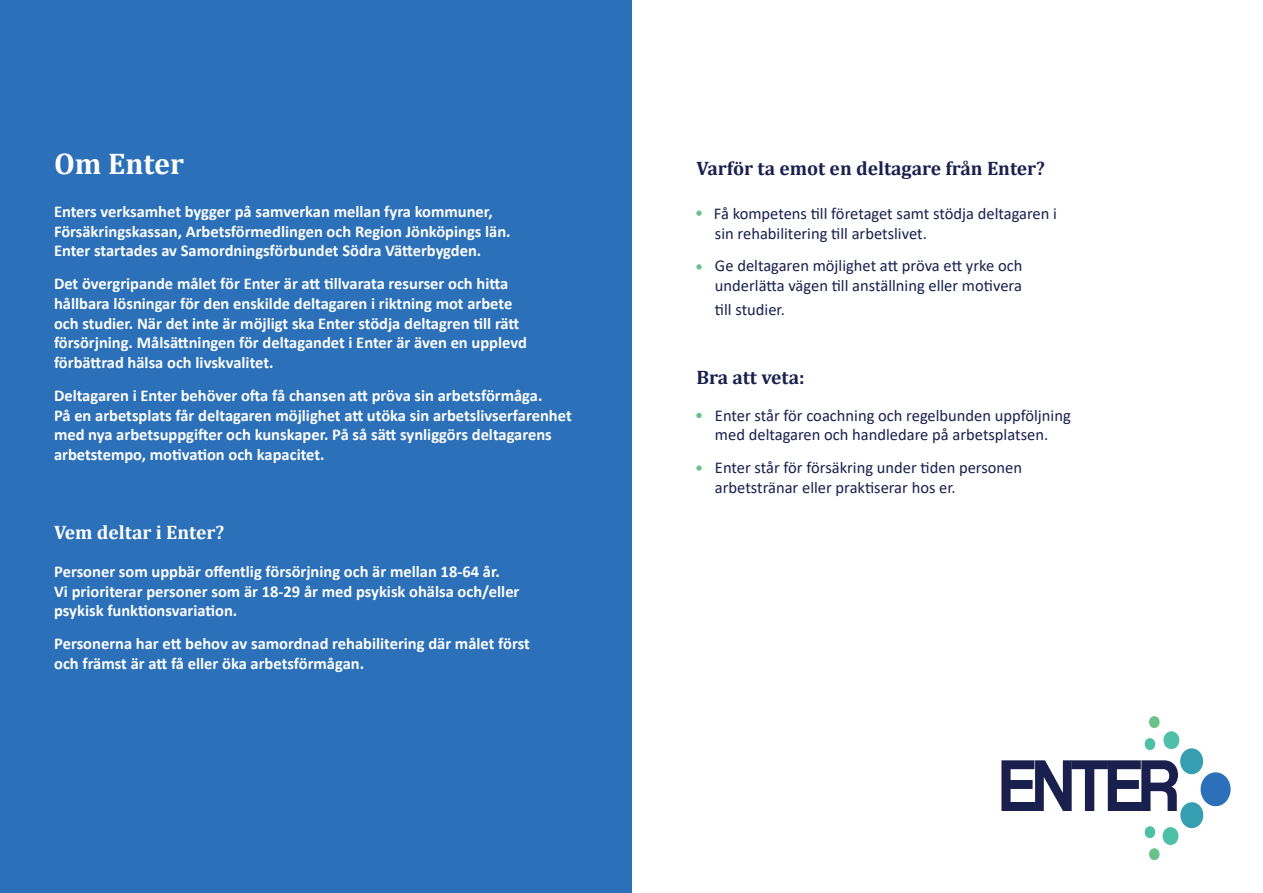
<style>
.page{position:relative;width:1263px;height:893px;background:#fff}
.page>*{position:absolute;margin:0;border:0;box-sizing:border-box;transform-origin:0 0}
.Bröd{font:700 30px "Cambria";color:#fff}
.Bröd-2{font:700 19.5px "Cambria";color:#19204e}
.Bröd-3{font:700 19.5px "Cambria";color:#fff}
.Bröd-4{font:700 16.5px/19.8px "Calibri";color:#fff}
.Bröd-5{font:16.5px/19.8px "Calibri";color:#19204e}
</style>
<div class="page">
<div style="left:0;top:0;width:631px;height:893px;background:#2b70b8"></div>
<svg style="left:696px;top:465px;width:6px;height:6px"></svg>
<svg style="left:1001px;top:716px;width:229px;height:144px"></svg>
<svg style="left:696px;top:413px;width:6px;height:5px"></svg>
<svg style="left:696px;top:264px;width:6px;height:6px"></svg>
<svg style="left:696px;top:211px;width:6px;height:5px"></svg>
<p class="Bröd" style="left:54px;top:143px;width:131px">Om Enter</p>
<p class="Bröd-4" style="left:54px;top:201px;width:458px">Enters verksamhet bygger på samverkan mellan fyra kommuner,<br>Försäkringskassan, Arbetsförmedlingen och Region Jönköpings län.<br>Enter startades av Samordningsförbundet Södra Vätterbygden.</p>
<p class="Bröd-4" style="left:54px;top:273px;width:474px">Det övergripande målet för Enter är att tillvarata resurser och hitta hållbara lösningar för den enskilde deltagaren i riktning mot arbete och studier. När det inte är möjligt ska Enter stödja deltagren till rätt försörjning. Målsättningen för deltagandet i Enter är även en upplevd förbättrad hälsa och livskvalitet.</p>
<p class="Bröd-4" style="left:54px;top:385px;width:519px">Deltagaren i Enter behöver ofta få chansen att pröva sin arbetsförmåga.<br>På en arbetsplats får deltagaren möjlighet att utöka sin arbetslivserfarenhet med nya arbetsuppgifter och kunskaper. På så sätt synliggörs deltagarens arbetstempo, motivation och kapacitet.</p>
<p class="Bröd-3" style="left:54px;top:518px;width:172px">Vem deltar i Enter?</p>
<p class="Bröd-4" style="left:54px;top:561px;width:467px">Personer som uppbär offentlig försörjning och är mellan 18-64 år.<br>Vi prioriterar personer som är 18-29 år med psykisk ohälsa och/eller psykisk funktionsvariation.</p>
<p class="Bröd-4" style="left:54px;top:633px;width:477px">Personerna har ett behov av samordnad rehabilitering där målet först och främst är att få eller öka arbetsförmågan.</p>
<p class="Bröd-2" style="left:696px;top:154px;width:350px">Varför ta emot en deltagare från Enter?</p>
<p class="Bröd-5" style="left:714px;top:203px;width:344px">Få kompetens till företaget samt stödja deltagaren i sin rehabilitering till arbetslivet.</p>
<p class="Bröd-5" style="left:715px;top:256px;width:309px">Ge deltagaren möjlighet att pröva ett yrke och underlätta vägen till anställning eller motivera</p>
<p class="Bröd-5" style="left:715px;top:299px;width:71px">till studier.</p>
<p class="Bröd-2" style="left:696px;top:364px;width:110px">Bra att veta:</p>
<p class="Bröd-5" style="left:715px;top:405px;width:357px">Enter står för coachning och regelbunden uppföljning med deltagaren och handledare på arbetsplatsen.</p>
<p class="Bröd-5" style="left:715px;top:457px;width:309px">Enter står för försäkring under tiden personen arbetstränar eller praktiserar hos er.</p>
</div>
